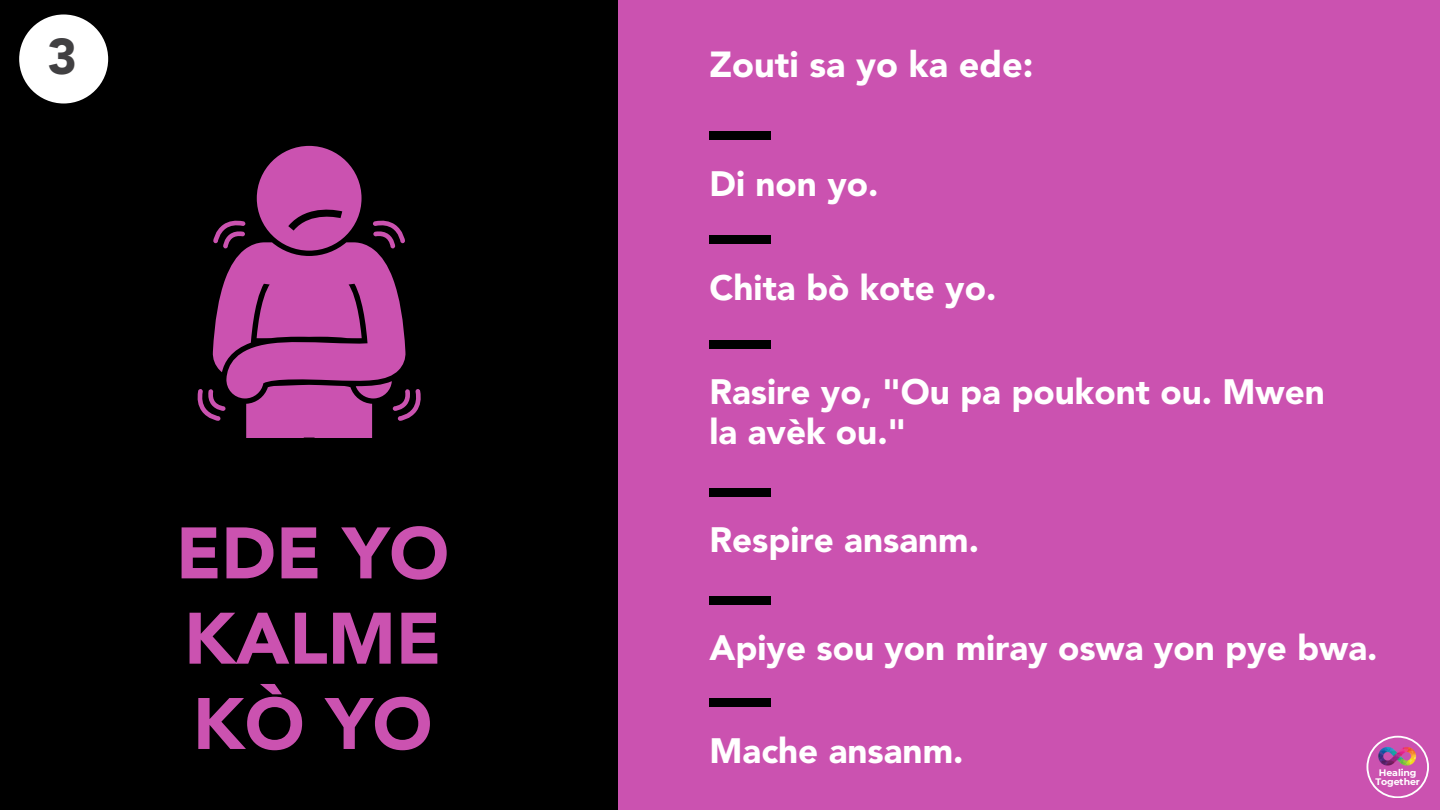
<style>
.page{position:relative;width:1440px;height:810px;background:#cb52b0}
.page>*{position:absolute;margin:0;border:0;box-sizing:border-box;transform-origin:0 0}
.t1{font:900 72px/85.3px "Avenir LT Std";color:#cb52b0;text-align:justify}
.t2{font:900 50px "Avenir LT Std";color:#414042}
.t3{font:900 36px "Avenir LT Std";color:#fff}
.t4{font:900 35px/39.8px "Avenir LT Std";color:#fff}
.t5{font:700 9.4px "Montserrat";letter-spacing:-.01em;color:#fff}
</style>
<div class="page">
<div style="left:0;top:0;width:618px;height:810px;background:#000"></div>
<div style="left:710px;top:131px;width:61px;height:9px;background:#000"></div>
<div style="left:710px;top:235px;width:61px;height:9px;background:#000"></div>
<div style="left:710px;top:340px;width:61px;height:9px;background:#000"></div>
<div style="left:710px;top:488px;width:61px;height:8px;background:#000"></div>
<div style="left:710px;top:596px;width:61px;height:8px;background:#000"></div>
<div style="left:710px;top:699px;width:61px;height:8px;background:#000"></div>
<svg style="left:197px;top:146px;width:224px;height:292px"></svg>
<div style="left:19px;top:14px;width:89px;height:89px;background:#fff;border-radius:50%"></div>
<svg style="left:1366px;top:736px;width:63px;height:62px"></svg>
<img style="left:1368px;top:745px;width:59px;height:22px">
<p class="t2" style="left:47px;top:36px;width:31px">3</p>
<p class="t1" style="left:176px;top:517px;width:275px">EDE YO KALME KÒ YO</p>
<p class="t3" style="left:710px;top:50px;width:325px">Zouti sa yo ka ede:</p>
<p class="t4" style="left:710px;top:167px;width:171px">Di non yo.</p>
<p class="t4" style="left:710px;top:271px;width:288px">Chita bò kote yo.</p>
<p class="t4" style="left:710px;top:376px;width:617px">Rasire yo, "Ou pa poukont ou. Mwen la avèk ou."</p>
<h1 class="t4" style="left:710px;top:523px;width:271px">Respire ansanm.</h1>
<h2 class="t4" style="left:710px;top:632px;width:669px">Apiye sou yon miray oswa yon pye bwa.</h2>
<p class="t4" style="left:710px;top:734px;width:255px">Mache ansanm.</p>
<p class="t5" style="left:1379px;top:767px;width:39px">Healing</p>
<p class="t5" style="left:1375px;top:776px;width:46px">Together</p>
</div>
